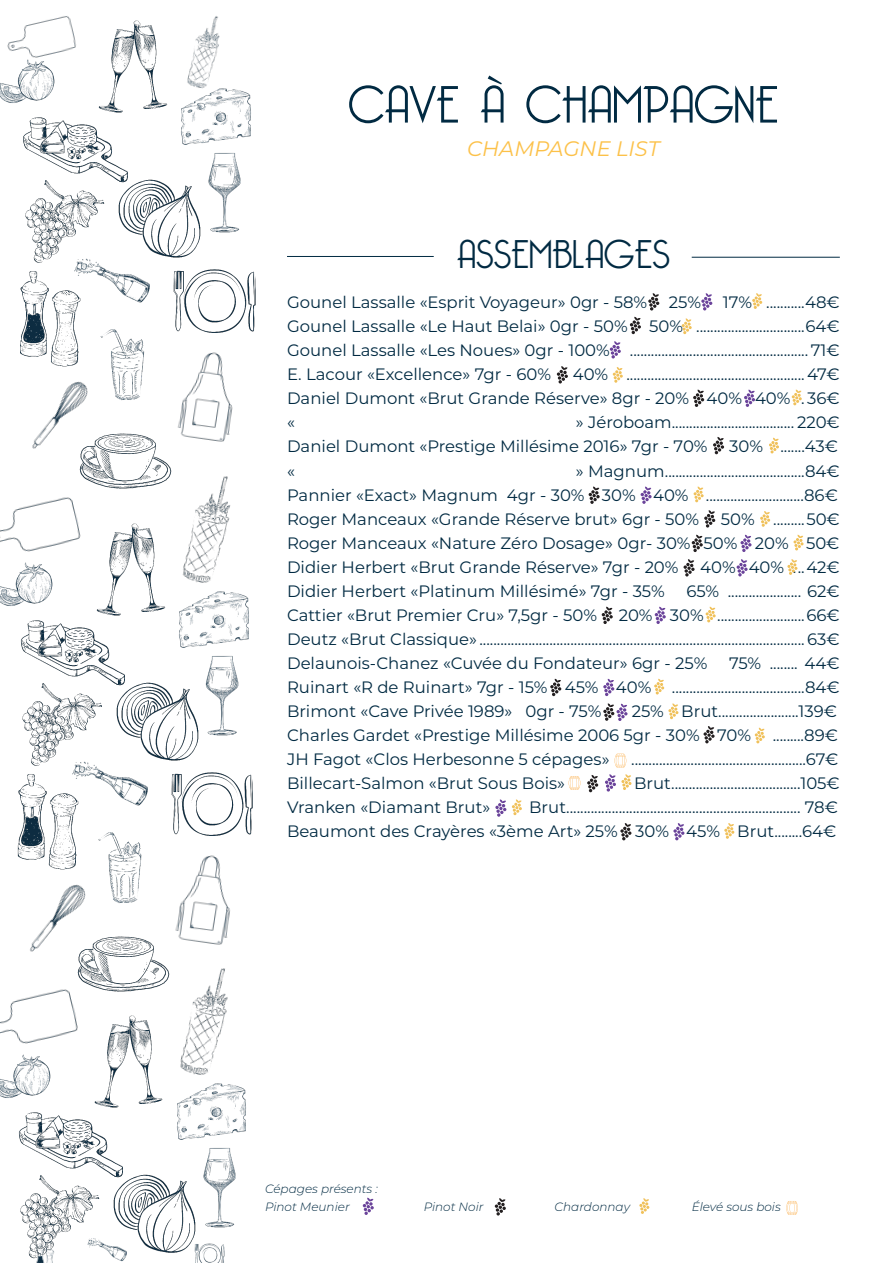
<style>
.page{position:relative;width:893px;height:1263px;background:#fff}
.page>*{position:absolute;margin:0;border:0;box-sizing:border-box;transform-origin:0 0}
.t1{font:300 51px "Bellerose";color:#012a42}
.t2{font:300 39px "Bellerose";color:#012a42}
.t3{font:italic 21px "Montserrat";color:#fcc149}
.t4{font:16.5px/24px "Montserrat";color:#012a42;text-align:justify}
.t5{font:italic 300 12px/18.6px "Montserrat";color:#012a42}
</style>
<div class="page">
<svg style="left:724px;top:823px;width:10px;height:16px"></svg>
<svg style="left:620px;top:823px;width:11px;height:17px"></svg>
<svg style="left:673px;top:823px;width:11px;height:17px"></svg>
<svg style="left:752px;top:293px;width:10px;height:16px"></svg>
<svg style="left:648px;top:293px;width:11px;height:18px"></svg>
<svg style="left:701px;top:293px;width:11px;height:17px"></svg>
<svg style="left:792px;top:389px;width:10px;height:16px"></svg>
<svg style="left:693px;top:389px;width:11px;height:18px"></svg>
<svg style="left:744px;top:390px;width:11px;height:17px"></svg>
<svg style="left:793px;top:535px;width:10px;height:15px"></svg>
<svg style="left:692px;top:535px;width:11px;height:17px"></svg>
<svg style="left:740px;top:535px;width:11px;height:17px"></svg>
<svg style="left:787px;top:559px;width:10px;height:16px"></svg>
<svg style="left:683px;top:559px;width:12px;height:17px"></svg>
<svg style="left:737px;top:559px;width:11px;height:17px"></svg>
<svg style="left:706px;top:607px;width:10px;height:15px"></svg>
<svg style="left:602px;top:607px;width:11px;height:17px"></svg>
<svg style="left:655px;top:607px;width:11px;height:17px"></svg>
<svg style="left:654px;top:679px;width:10px;height:15px"></svg>
<svg style="left:550px;top:679px;width:11px;height:17px"></svg>
<svg style="left:603px;top:679px;width:11px;height:17px"></svg>
<svg style="left:630px;top:317px;width:11px;height:17px"></svg>
<svg style="left:682px;top:318px;width:10px;height:16px"></svg>
<svg style="left:610px;top:341px;width:11px;height:17px"></svg>
<svg style="left:613px;top:367px;width:10px;height:16px"></svg>
<svg style="left:557px;top:366px;width:11px;height:17px"></svg>
<svg style="left:769px;top:438px;width:10px;height:15px"></svg>
<svg style="left:713px;top:437px;width:11px;height:17px"></svg>
<svg style="left:760px;top:511px;width:10px;height:16px"></svg>
<svg style="left:704px;top:510px;width:11px;height:18px"></svg>
<svg style="left:694px;top:486px;width:10px;height:16px"></svg>
<svg style="left:589px;top:486px;width:11px;height:18px"></svg>
<svg style="left:641px;top:486px;width:11px;height:18px"></svg>
<svg style="left:668px;top:703px;width:10px;height:16px"></svg>
<svg style="left:603px;top:703px;width:24px;height:18px"></svg>
<svg style="left:755px;top:728px;width:10px;height:15px"></svg>
<svg style="left:703px;top:726px;width:12px;height:17px"></svg>
<svg style="left:614px;top:754px;width:12px;height:13px"></svg>
<svg style="left:569px;top:776px;width:11px;height:14px"></svg>
<svg style="left:512px;top:799px;width:10px;height:16px"></svg>
<svg style="left:495px;top:799px;width:11px;height:18px"></svg>
<svg style="left:605px;top:774px;width:26px;height:17px"></svg>
<svg style="left:587px;top:775px;width:11px;height:17px"></svg>
<svg style="left:639px;top:1198px;width:10px;height:16px"></svg>
<svg style="left:363px;top:1197px;width:11px;height:18px"></svg>
<svg style="left:495px;top:1198px;width:11px;height:17px"></svg>
<svg style="left:786px;top:1201px;width:12px;height:14px"></svg>
<img style="left:23px;top:120px;width:89px;height:36px">
<img style="left:20px;top:288px;width:58px;height:58px">
<img style="left:173px;top:269px;width:83px;height:62px">
<img style="left:114px;top:434px;width:35px;height:55px">
<img style="left:0;top:94px;width:59px;height:27px">
<img style="left:20px;top:346px;width:112px;height:142px">
<img style="left:190px;top:16px;width:30px;height:52px">
<img style="left:82px;top:333px;width:63px;height:82px">
<img style="left:177px;top:331px;width:77px;height:107px">
<img style="left:106px;top:151px;width:108px;height:135px">
<img style="left:177px;top:68px;width:74px;height:98px">
<img style="left:21px;top:156px;width:97px;height:132px">
<img style="left:179px;top:135px;width:72px;height:113px">
<img style="left:69px;top:227px;width:85px;height:106px">
<img style="left:83px;top:20px;width:100px;height:109px">
<img style="left:0;top:16px;width:93px;height:78px">
<img style="left:21px;top:623px;width:89px;height:36px">
<img style="left:17px;top:791px;width:59px;height:58px">
<img style="left:171px;top:772px;width:82px;height:62px">
<img style="left:0;top:599px;width:57px;height:25px">
<img style="left:17px;top:849px;width:108px;height:142px">
<img style="left:128px;top:438px;width:103px;height:133px">
<img style="left:79px;top:836px;width:63px;height:82px">
<img style="left:175px;top:834px;width:76px;height:96px">
<img style="left:103px;top:654px;width:108px;height:135px">
<img style="left:175px;top:571px;width:74px;height:98px">
<img style="left:18px;top:659px;width:97px;height:132px">
<img style="left:177px;top:638px;width:72px;height:113px">
<img style="left:66px;top:730px;width:86px;height:106px">
<img style="left:81px;top:506px;width:100px;height:126px">
<img style="left:0;top:455px;width:102px;height:144px">
<img style="left:19px;top:1115px;width:89px;height:36px">
<img style="left:209px;top:1243px;width:16px;height:20px">
<img style="left:0;top:1090px;width:54px;height:26px">
<img style="left:125px;top:930px;width:103px;height:133px">
<img style="left:101px;top:1146px;width:108px;height:117px">
<img style="left:172px;top:1063px;width:74px;height:98px">
<img style="left:20px;top:1151px;width:93px;height:112px">
<img style="left:174px;top:1130px;width:72px;height:113px">
<img style="left:85px;top:1222px;width:43px;height:41px">
<img style="left:78px;top:998px;width:100px;height:126px">
<img style="left:0;top:947px;width:99px;height:143px">
<hr style="left:287px;top:256px;width:147px;height:1px;background:#012a42">
<hr style="left:692px;top:257px;width:148px;height:1px;background:#012a42">
<h1 class="t1" style="left:348px;top:75px;width:432px">CAVE À CHAMPAGNE</h1>
<p class="t3" style="left:467px;top:135px;width:194px">CHAMPAGNE LIST</p>
<h2 class="t2" style="left:457px;top:232px;width:214px">ASSEMBLAGES</h2>
<p class="t4" style="left:287px;top:290px;width:362px">Gounel Lassalle «Esprit Voyageur» 0gr - 58%</p>
<p class="t4" style="left:669px;top:290px;width:34px">25%</p>
<p class="t4" style="left:723px;top:290px;width:119px">17% ...........48€</p>
<p class="t4" style="left:287px;top:314px;width:342px">Gounel Lassalle «Le Haut Belai» 0gr - 50%</p>
<p class="t4" style="left:287px;top:314px;width:554px;text-indent:362px">50% ...............................64€ Gounel Lassalle «Les Noues» 0gr - 100% ................................................... 71€ E. Lacour «Excellence» 7gr - 60%</p>
<p class="t4" style="left:287px;top:362px;width:554px;text-indent:286px">40% ...................................................47€ Daniel Dumont «Brut Grande Réserve» 8gr - 20% 40% 40% .36€ «</p>
<p class="t4" style="left:287px;top:410px;width:554px;text-indent:289px">» Jéroboam................................... 220€<br>Daniel Dumont «Prestige Millésime 2016» 7gr - 70%</p>
<p class="t4" style="left:729px;top:434px;width:110px">30% .......43€</p>
<p class="t4" style="left:287px;top:458px;width:554px;text-indent:289px">» Magnum........................................84€ Pannier «Exact» Magnum 4gr - 30% 30% 40% ............................86€ Roger Manceaux «Grande Réserve brut» 6gr - 50%</p>
<p class="t4" style="left:287px;top:458px;width:9px">«</p>
<p class="t4" style="left:287px;top:506px;width:554px;text-indent:434px">50% .........50€ Roger Manceaux «Nature Zéro Dosage» 0gr- 30% 50% 20% 50€ Didier Herbert «Brut Grande Réserve» 7gr - 20%</p>
<p class="t4" style="left:700px;top:554px;width:141px">40% 40% ...42€</p>
<p class="t4" style="left:287px;top:578px;width:379px">Didier Herbert «Platinum Millésimé» 7gr - 35%</p>
<p class="t4" style="left:686px;top:578px;width:155px">65% ..................... 62€</p>
<p class="t4" style="left:287px;top:602px;width:311px">Cattier «Brut Premier Cru» 7,5gr - 50%</p>
<p class="t4" style="left:287px;top:602px;width:554px;text-indent:332px">20% 30% .........................66€ Deutz «Brut Classique» .............................................................................................63€ Delaunois-Chanez «Cuvée du Fondateur» 6gr - 25%</p>
<p class="t4" style="left:287px;top:651px;width:554px;text-indent:442px">75% ........ 44€ Ruinart «R de Ruinart» 7gr - 15% 45% 40% ......................................84€ Brimont «Cave Privée 1989» 0gr - 75%</p>
<p class="t4" style="left:287px;top:699px;width:552px;text-indent:345px">25% Brut.......................139€<br>Charles Gardet «Prestige Millésime 2006 5gr - 30% 70%</p>
<p class="t4" style="left:773px;top:723px;width:67px">.........89€</p>
<p class="t4" style="left:287px;top:747px;width:324px">JH Fagot «Clos Herbesonne 5 cépages»</p>
<p class="t4" style="left:631px;top:747px;width:209px">..................................................67€</p>
<p class="t4" style="left:287px;top:771px;width:280px">Billecart-Salmon «Brut Sous Bois»</p>
<p class="t4" style="left:634px;top:771px;width:207px">Brut.....................................105€</p>
<p class="t4" style="left:287px;top:795px;width:205px">Vranken «Diamant Brut»</p>
<p class="t4" style="left:287px;top:795px;width:552px;text-align:right">Brut................................................................... 78€<br>Beaumont des Crayères «3ème Art» 25% 30% 45% Brut........64€</p>
<p class="t5" style="left:265px;top:1179px;width:114px">Cépages présents :<br>Pinot Meunier</p>
<p class="t5" style="left:424px;top:1197px;width:61px">Pinot Noir</p>
<p class="t5" style="left:555px;top:1197px;width:77px">Chardonnay</p>
<p class="t5" style="left:692px;top:1197px;width:91px">Élevé sous bois</p>
</div>
